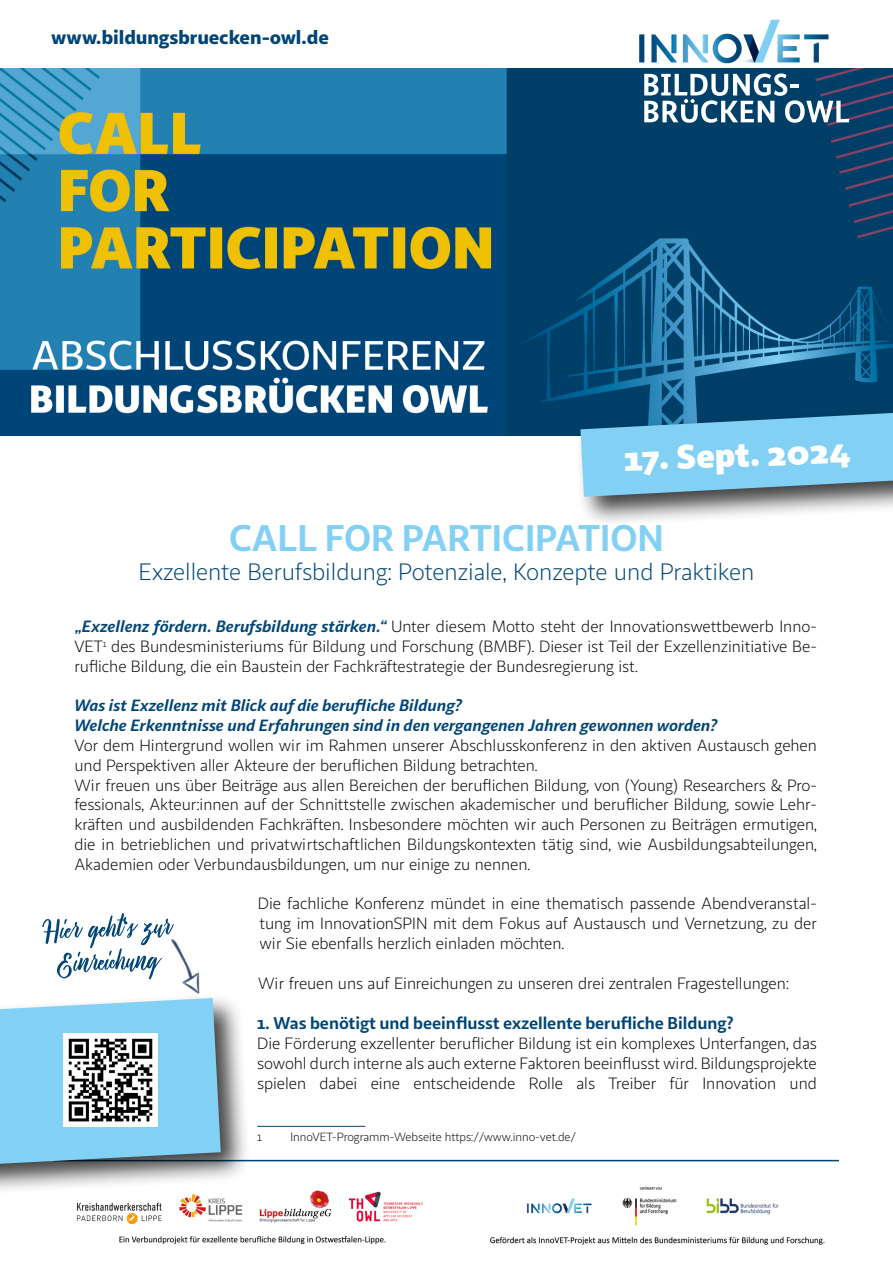
<style>
.page{position:relative;width:893px;height:1263px;background:#fff}
.page>*{position:absolute;margin:0;border:0;box-sizing:border-box;transform-origin:0 0}
.t1{font:700 37.5px "Sana Sans";color:#83d0f5}
.t2{font:800 34.5px "Sana Sans";color:#fff}
.t3{font:24px "Sana Sans";letter-spacing:-.005em;color:#004577}
.t4{font:900 19.5px "Sana Sans";letter-spacing:-.005em;color:#004577}
.t5{font:700 17.25px "Sana Sans";letter-spacing:-.005em;color:#004577}
.t6{font:16.5px/19.8px "Sana Sans";letter-spacing:-.005em;color:#000;text-align:justify}
.t7{font:italic 700 16.5px/19.8px "Sana Sans";letter-spacing:-.005em;color:#004577}
.t8{font:12px "Sana Sans";letter-spacing:-.005em;color:#000}
.s1{font-weight:700;font-style:italic;color:#004577}
</style>
<div class="page">
<img style="left:77px;top:1186px;width:748px;height:59px">
<hr style="left:54px;top:1160px;width:785px;height:1px;background:#004577">
<img style="left:0;top:68px;width:893px;height:368px">
<div style="left:529px;top:71px;width:283px;height:150px;background:#003f68"></div>
<img style="left:639px;top:19px;width:190px;height:45px">
<hr style="left:257px;top:1126px;width:108px;height:1px;background:#004577">
<div style="left:574px;top:407px;width:319px;height:120px;background:#000;opacity:.75"></div>
<svg style="left:580px;top:413px;width:313px;height:84px;background:#74b9da"></svg>
<div style="left:0;top:992px;width:251px;height:206px;background:#000;opacity:.75"></div>
<svg style="left:0;top:998px;width:221px;height:166px;background:#85c9ea"></svg>
<img style="left:64px;top:1033px;width:93px;height:94px">
<svg style="left:42px;top:913px;width:132px;height:66px"></svg>
<img style="left:132px;top:938px;width:100px;height:68px">
<svg style="left:644px;top:73px;width:205px;height:50px"></svg>
<p class="t4" style="left:51px;top:25px;width:279px">www.bildungsbruecken-owl.de</p>
<h2 class="t2" style="left:622px;top:435px;width:229px;rotate:-2deg">17. Sept. 2024</h2>
<h1 class="t1" style="left:229px;top:514px;width:436px">CALL FOR PARTICIPATION</h1>
<h3 class="t3" style="left:139px;top:557px;width:617px">Exzellente Berufsbildung: Potenziale, Konzepte und Praktiken</h3>
<p class="t6" style="left:74px;top:617px;width:744px"><span class="s1">„Exzellenz fördern. Berufsbildung stärken.“</span> Unter diesem Motto steht der Innovationswettbewerb Inno-VET<sup>1</sup> des Bundesministeriums für Bildung und Forschung (BMBF). Dieser ist Teil der Exzellenzinitiative Be&shy;rufliche Bildung, die ein Baustein der Fachkräftestrategie der Bundesregierung ist.</p>
<p class="t7" style="left:74px;top:696px;width:645px">Was ist Exzellenz mit Blick auf die berufliche Bildung?<br>Welche Erkenntnisse und Erfahrungen sind in den vergangenen Jahren gewonnen worden?</p>
<p class="t6" style="left:74px;top:736px;width:744px;text-align:left">Vor dem Hintergrund wollen wir im Rahmen unserer Abschlusskonferenz in den aktiven Austausch gehen und Perspektiven aller Akteure der beruflichen Bildung betrachten.<br>Wir freuen uns über Beiträge aus allen Bereichen der beruflichen Bildung, von (Young) Researchers &amp; Pro&shy;fessionals, Akteur:innen auf der Schnittstelle zwischen akademischer und beruflicher Bildung, sowie Lehr&shy;kräften und ausbildenden Fachkräften. Insbesondere möchten wir auch Personen zu Beiträgen ermutigen, die in betrieblichen und privatwirtschaftlichen Bildungskontexten tätig sind, wie Ausbildungsabteilungen, Akademien oder Verbundausbildungen, um nur einige zu nennen.</p>
<p class="t6" style="left:258px;top:894px;width:561px">Die fachliche Konferenz mündet in eine thematisch passende Abendveranstal&shy;tung im InnovationSPIN mit dem Fokus auf Austausch und Vernetzung, zu der wir Sie ebenfalls herzlich einladen möchten.</p>
<p class="t6" style="left:258px;top:973px;width:532px">Wir freuen uns auf Einreichungen zu unseren drei zentralen Fragestellungen:</p>
<p class="t5" style="left:257px;top:1012px;width:478px">1. Was benötigt und beeinflusst exzellente berufliche Bildung?</p>
<p class="t6" style="left:257px;top:1033px;width:561px">Die Förderung exzellenter beruflicher Bildung ist ein komplexes Unterfangen, das sowohl durch interne als auch externe Faktoren beeinflusst wird. Bildungsprojekte spielen dabei eine entscheidende Rolle als Treiber für Innovation und</p>
<p class="t8" style="left:257px;top:1129px;width:7px">1</p>
<p class="t8" style="left:290px;top:1129px;width:287px">InnoVET-Programm-Webseite https://www.inno-vet.de/</p>
</div>
